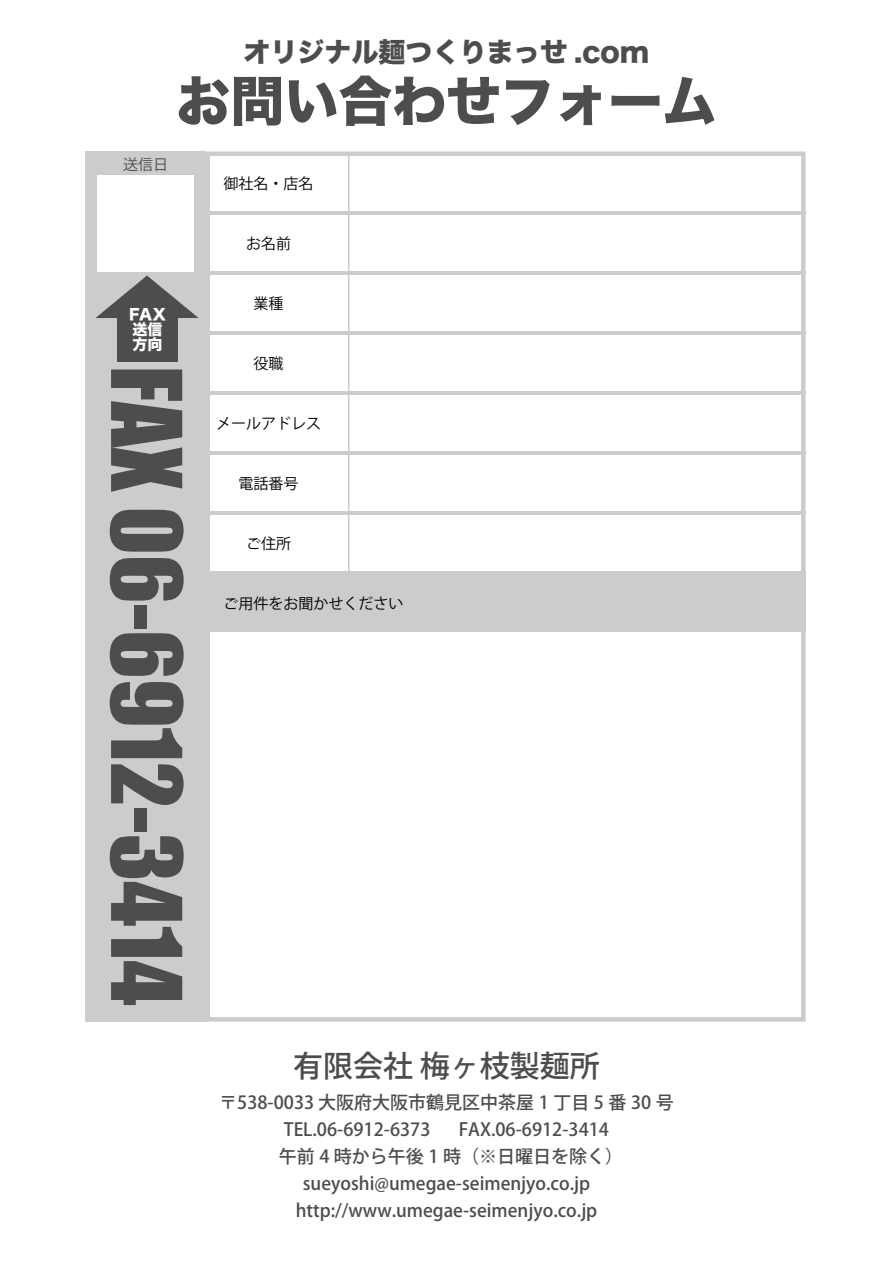
<style>
.page{position:relative;width:893px;height:1263px;background:#fff}
.page>*{position:absolute;margin:0;border:0;box-sizing:border-box;transform-origin:0 0}
.t1{font:90px "Impact";color:#4d4d4d}
.t2{font:54px "Hira Kaku Std W8";color:#4d4d4d}
.t3{font:500 30px "Koz Go Pro";color:#4d4d4d}
.t4{font:27px "Hira Kaku Std W8";color:#4d4d4d}
.t5{font:500 18px/27px "Koz Go Pro";color:#4d4d4d}
.t6{font:15px "Koz Go Pro";color:#000}
.t7{font:15px/15px "Hira Kaku Std N W8";color:#fff}
.t8{font:15px "Koz Go Pro";color:#4d4d4d}
</style>
<div class="page">
<svg style="left:206px;top:152px;width:600px;height:870px"></svg>
<div style="left:86px;top:152px;width:120px;height:870px;background:#ccc"></div>
<hr style="left:348px;top:152px;width:2px;height:420px;background:#ccc">
<div style="left:98px;top:176px;width:96px;height:96px;background:#fff"></div>
<div style="left:117px;top:302px;width:60px;height:60px;background:#4d4d4d"></div>
<svg style="left:95px;top:276px;width:104px;height:42px"></svg>
<p class="t8" style="left:123px;top:154px;width:46px">送信日</p>
<h3 class="t4" style="left:243px;top:36px;width:407px">オリジナル麺つくりまっせ .COM</h3>
<h2 class="t2" style="left:176px;top:71px;width:542px">お問い合わせフォーム</h2>
<p class="t6" style="left:224px;top:174px;width:91px">御社名・店名</p>
<p class="t6" style="left:246px;top:234px;width:46px">お名前</p>
<p class="t7" style="left:129px;top:307px;width:39px">FAX送信方向</p>
<p class="t6" style="left:254px;top:294px;width:31px">業種</p>
<h1 class="t1" style="left:216px;top:366px;width:641px;rotate:90deg">FAX 06-6912-3414</h1>
<p class="t6" style="left:254px;top:354px;width:31px">役職</p>
<p class="t6" style="left:216px;top:414px;width:106px">メールアドレス</p>
<p class="t6" style="left:238px;top:474px;width:61px">電話番号</p>
<p class="t6" style="left:246px;top:534px;width:46px">ご住所</p>
<p class="t6" style="left:224px;top:594px;width:181px">ご用件をお聞かせください</p>
<h3 class="t3" style="left:293px;top:1047px;width:308px">有限会社 梅ヶ枝製麺所</h3>
<p class="t5" style="left:284px;top:1089px;width:391px;text-indent:-65px">〒538-0033 大阪府大阪市鶴見区中茶屋 1 丁目 5 番 30 号<br>TEL.06-6912-6373</p>
<p class="t5" style="left:459px;top:1116px;width:152px">FAX.06-6912-3414</p>
<p class="t5" style="left:279px;top:1143px;width:346px">午前 4 時から午後 1 時（※日曜日を除く）</p>
<p class="t5" style="left:303px;top:1170px;width:289px">sueyoshi@umegae-seimenjyo.co.jp</p>
<p class="t5" style="left:296px;top:1197px;width:303px">http://www.umegae-seimenjyo.co.jp</p>
</div>
